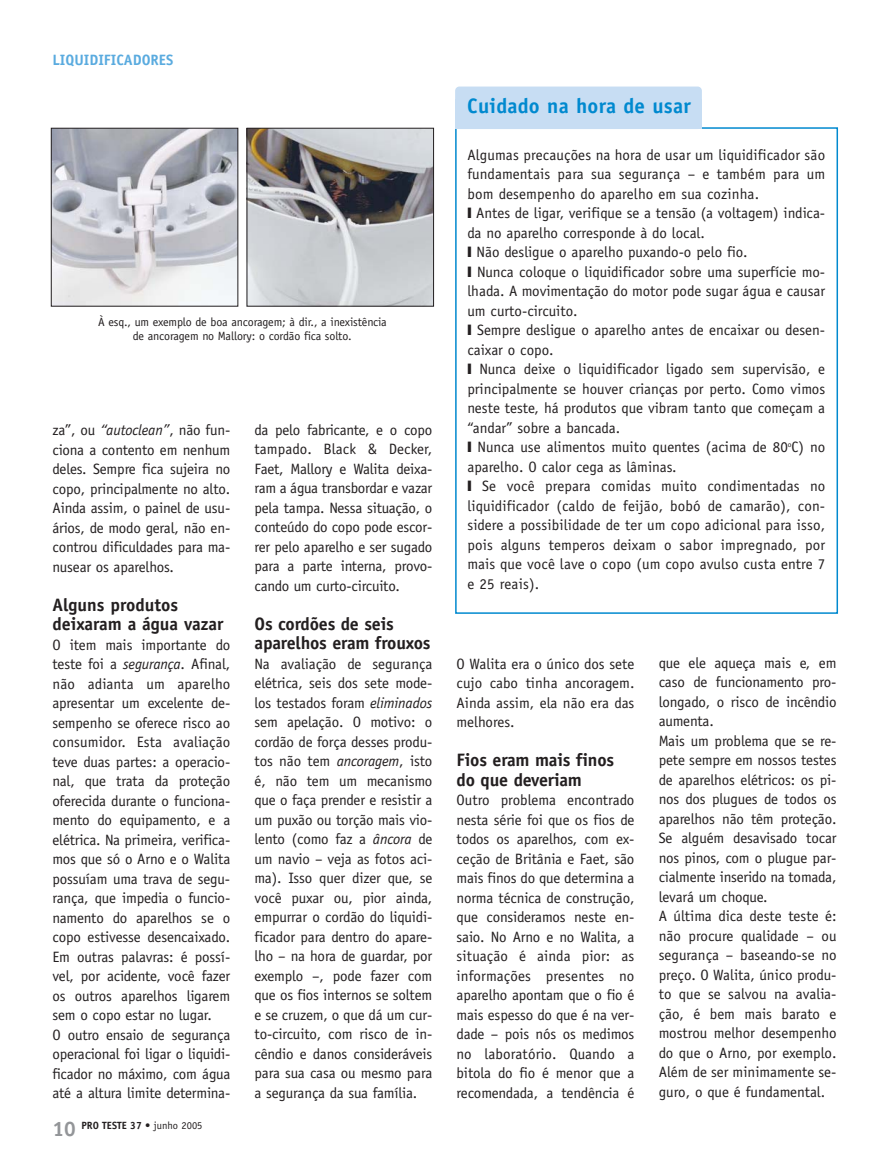
<style>
.page{position:relative;width:872px;height:1170px;background:#fff}
.page>*{position:absolute;margin:0;border:0;box-sizing:border-box;transform-origin:0 0}
.t1{font:700 21px "Officina Sans";letter-spacing:.01em;color:#0089cf}
.t2{font:700 18px/19.5px "Officina Sans";letter-spacing:-.01em;color:#231f20}
.t3{font:15px/19.5px "Officina Sans";letter-spacing:-.01em;color:#231f20;text-align:justify}
.t4{font:700 15px "Officina Sans";color:#5aabdf}
.t5{font:12px/14.4px "Officina Sans";letter-spacing:-.01em;color:#231f20;text-align:center}
.t6{font:700 10.5px "Officina Sans";color:#231f20}
.s1{font-style:italic}
.s2{font-size:21px;color:#939598}
.s3{font-weight:400}
</style>
<div class="page">
<img style="left:53px;top:130px;width:183px;height:174px">
<div style="left:51px;top:128px;width:187px;height:178px;border:1px solid #231f20"></div>
<img style="left:249px;top:130px;width:183px;height:174px">
<div style="left:247px;top:128px;width:187px;height:178px;border:1px solid #231f20"></div>
<div style="left:455px;top:127px;width:383px;height:487px;border:2px solid #0089cf"></div>
<div style="left:455px;top:87px;width:246px;height:42px;background:#c7ddf3;border-radius:4px"></div>
<p class="t4" style="left:52px;top:54px;width:122px">LIQUIDIFICADORES</p>
<h1 class="t1" style="left:467px;top:98px;width:225px">Cuidado na hora de usar</h1>
<p class="t3" style="left:467px;top:146px;width:359px;text-align:left">Algumas precauções na hora de usar um liquidificador são fundamentais para sua segurança – e também para um bom desempenho do aparelho em sua cozinha.<br>❙ Antes de ligar, verifique se a tensão (a voltagem) indica&shy;da no aparelho corresponde à do local.<br>❙ Não desligue o aparelho puxando-o pelo fio.<br>❙ Nunca coloque o liquidificador sobre uma superfície mo&shy;lhada. A movimentação do motor pode sugar água e causar um curto-circuito.<br>❙ Sempre desligue o aparelho antes de encaixar ou desen&shy;caixar o copo.<br>❙ Nunca deixe o liquidificador ligado sem supervisão, e principalmente se houver crianças por perto. Como vimos neste teste, há produtos que vibram tanto que começam a “andar” sobre a bancada.<br>❙ Nunca use alimentos muito quentes (acima de 80<sup>o</sup>C) no aparelho. O calor cega as lâminas.<br>❙ Se você prepara comidas muito condimentadas no liquidificador (caldo de feijão, bobó de camarão), con&shy;sidere a possibilidade de ter um copo adicional para isso, pois alguns temperos deixam o sabor impregnado, por mais que você lave o copo (um copo avulso custa entre 7 e 25 reais).</p>
<p class="t5" style="left:98px;top:315px;width:290px">À esq., um exemplo de boa ancoragem; à dir., a inexistência de ancoragem no Mallory: o cordão fica solto.</p>
<p class="t3" style="left:254px;top:421px;width:179px">da pelo fabricante, e o copo tampado. Black &amp; Decker, Faet, Mallory e Walita deixa&shy;ram a água transbordar e vazar pela tampa. Nessa situação, o conteúdo do copo pode escor&shy;rer pelo aparelho e ser sugado para a parte interna, provo&shy;cando um curto-circuito.</p>
<p class="t2" style="left:254px;top:616px;width:177px">Os cordões de seis aparelhos eram frouxos</p>
<p class="t3" style="left:254px;top:655px;width:179px">Na avaliação de segurança elétrica, seis dos sete mode&shy;los testados foram <span class="s1">eliminados </span>sem apelação. O motivo: o cordão de força desses produ&shy;tos não tem <span class="s1">ancoragem</span>, isto é, não tem um mecanismo que o faça prender e resistir a um puxão ou torção mais vio&shy;lento (como faz a <span class="s1">âncora</span> de um navio – veja as fotos aci&shy;ma). Isso quer dizer que, se você puxar ou, pior ainda, empurrar o cordão do liquidi&shy;ficador para dentro do apare&shy;lho – na hora de guardar, por exemplo –, pode fazer com que os fios internos se soltem e se cruzem, o que dá um cur&shy;to-circuito, com risco de in&shy;cêndio e danos consideráveis para sua casa ou mesmo para a segurança da sua família.</p>
<p class="t3" style="left:456px;top:655px;width:179px">O Walita era o único dos sete cujo cabo tinha ancoragem.<br>Ainda assim, ela não era das melhores.</p>
<p class="t3" style="left:52px;top:422px;width:179px">za”, ou <span class="s1">“autoclean”</span>, não fun&shy;ciona a contento em nenhum deles. Sempre fica sujeira no copo, principalmente no alto.<br>Ainda assim, o painel de usu&shy;ários, de modo geral, não en&shy;controu dificuldades para ma&shy;nusear os aparelhos.</p>
<p class="t2" style="left:52px;top:596px;width:172px">Alguns produtos deixaram a água vazar</p>
<p class="t3" style="left:52px;top:636px;width:179px;text-align:left">O item mais importante do teste foi a <span class="s1">segurança</span>. Afinal, não adianta um aparelho apresentar um excelente de&shy;sempenho se oferece risco ao consumidor. Esta avaliação teve duas partes: a operacio&shy;nal, que trata da proteção oferecida durante o funciona&shy;mento do equipamento, e a elétrica. Na primeira, verifica&shy;mos que só o Arno e o Walita possuíam uma trava de segu&shy;rança, que impedia o funcio&shy;namento do aparelhos se o copo estivesse desencaixado.<br>Em outras palavras: é possí&shy;vel, por acidente, você fazer os outros aparelhos ligarem sem o copo estar no lugar.<br>O outro ensaio de segurança operacional foi ligar o liquidi&shy;ficador no máximo, com água até a altura limite determina-</p>
<p class="t3" style="left:658px;top:654px;width:179px;text-align:left">que ele aqueça mais e, em caso de funcionamento pro&shy;longado, o risco de incêndio aumenta.<br>Mais um problema que se re&shy;pete sempre em nossos testes de aparelhos elétricos: os pi&shy;nos dos plugues de todos os aparelhos não têm proteção.<br>Se alguém desavisado tocar nos pinos, com o plugue par&shy;cialmente inserido na tomada, levará um choque.<br>A última dica deste teste é: não procure qualidade – ou segurança – baseando-se no preço. O Walita, único produ&shy;to que se salvou na avalia&shy;ção, é bem mais barato e mostrou melhor desempenho do que o Arno, por exemplo.<br>Além de ser minimamente se&shy;guro, o que é fundamental.</p>
<p class="t2" style="left:456px;top:752px;width:159px">Fios eram mais finos do que deveriam</p>
<p class="t3" style="left:456px;top:792px;width:179px">Outro problema encontrado nesta série foi que os fios de todos os aparelhos, com ex&shy;ceção de Britânia e Faet, são mais finos do que determina a norma técnica de construção, que consideramos neste en&shy;saio. No Arno e no Walita, a situação é ainda pior: as informações presentes no aparelho apontam que o fio é mais espesso do que é na ver&shy;dade – pois nós os medimos no laboratório. Quando a bitola do fio é menor que a recomendada, a tendência é</p>
<p class="t6" style="left:52px;top:1122px;width:151px"><span class="s2">10</span> PRO TESTE 37 <span class="s3">• junho 2005</span></p>
</div>
